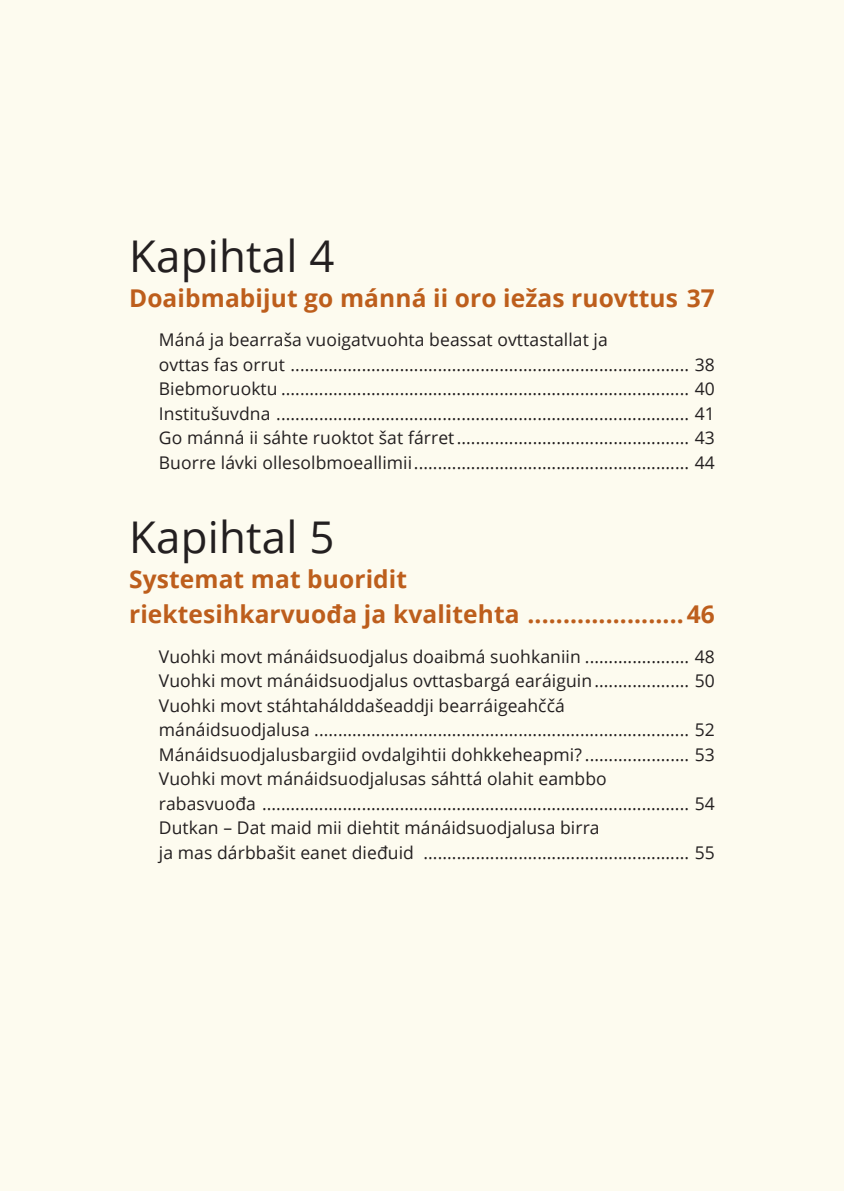
<style>
.page{position:relative;width:844px;height:1191px;background:#fff}
.page>*{position:absolute;margin:0;border:0;box-sizing:border-box;transform-origin:0 0}
.t1{font:43.75px "Open Sans";letter-spacing:.005em;color:#231f20}
.t2{font:700 24.5px/35px "Open Sans";letter-spacing:.005em;color:#bd5e1c}
.t3{font:17.5px/24.5px "Open Sans";letter-spacing:.005em;color:#231f20}
</style>
<div class="page">
<div style="left:0;top:0;width:843px;height:1191px;background:#fdfbef"></div>
<p class="t1" style="left:129px;top:226px;width:207px">Kapihtal 4</p>
<p class="t2" style="left:129px;top:280px;width:587px">Doaibmabijut go mánná ii oro iežas ruovttus 37</p>
<p class="t3" style="left:159px;top:327px;width:557px">Máná ja bearraša vuoigatvuohta beassat ovttastallat ja<br>ovttas fas orrut .................................................................................... 38</p>
<p class="t3" style="left:159px;top:376px;width:557px">Biebmoruoktu ...................................................................................... 40</p>
<p class="t3" style="left:159px;top:400px;width:557px">Institušuvdna ....................................................................................... 41</p>
<p class="t3" style="left:159px;top:425px;width:557px">Go mánná ii sáhte ruoktot šat fárret ................................................. 43</p>
<p class="t3" style="left:159px;top:449px;width:557px">Buorre lávki ollesolbmoeallimii .......................................................... 44</p>
<p class="t1" style="left:129px;top:507px;width:207px">Kapihtal 5</p>
<p class="t2" style="left:129px;top:561px;width:587px">Systemat mat buoridit<br>riektesihkarvuođa ja kvalitehta ...................... 46</p>
<p class="t3" style="left:159px;top:643px;width:557px">Vuohki movt mánáidsuodjalus doaibmá suohkaniin ...................... 48</p>
<p class="t3" style="left:159px;top:668px;width:557px">Vuohki movt mánáidsuodjalus ovttasbargá earáiguin .................... 50</p>
<p class="t3" style="left:159px;top:692px;width:557px">Vuohki movt stáhtahálddašeaddji bearráigeahččá mánáidsuodjalusa ............................................................................... 52</p>
<p class="t3" style="left:159px;top:741px;width:557px">Mánáidsuodjalusbargiid ovdalgihtii dohkkeheapmi? ...................... 53</p>
<p class="t3" style="left:159px;top:766px;width:557px">Vuohki movt mánáidsuodjalusas sáhttá olahit eambbo<br>rabasvuođa .......................................................................................... 54</p>
<p class="t3" style="left:159px;top:815px;width:557px">Dutkan – Dat maid mii diehtit mánáidsuodjalusa birra<br>ja mas dárbbašit eanet dieđuid ........................................................ 55</p>
</div>
